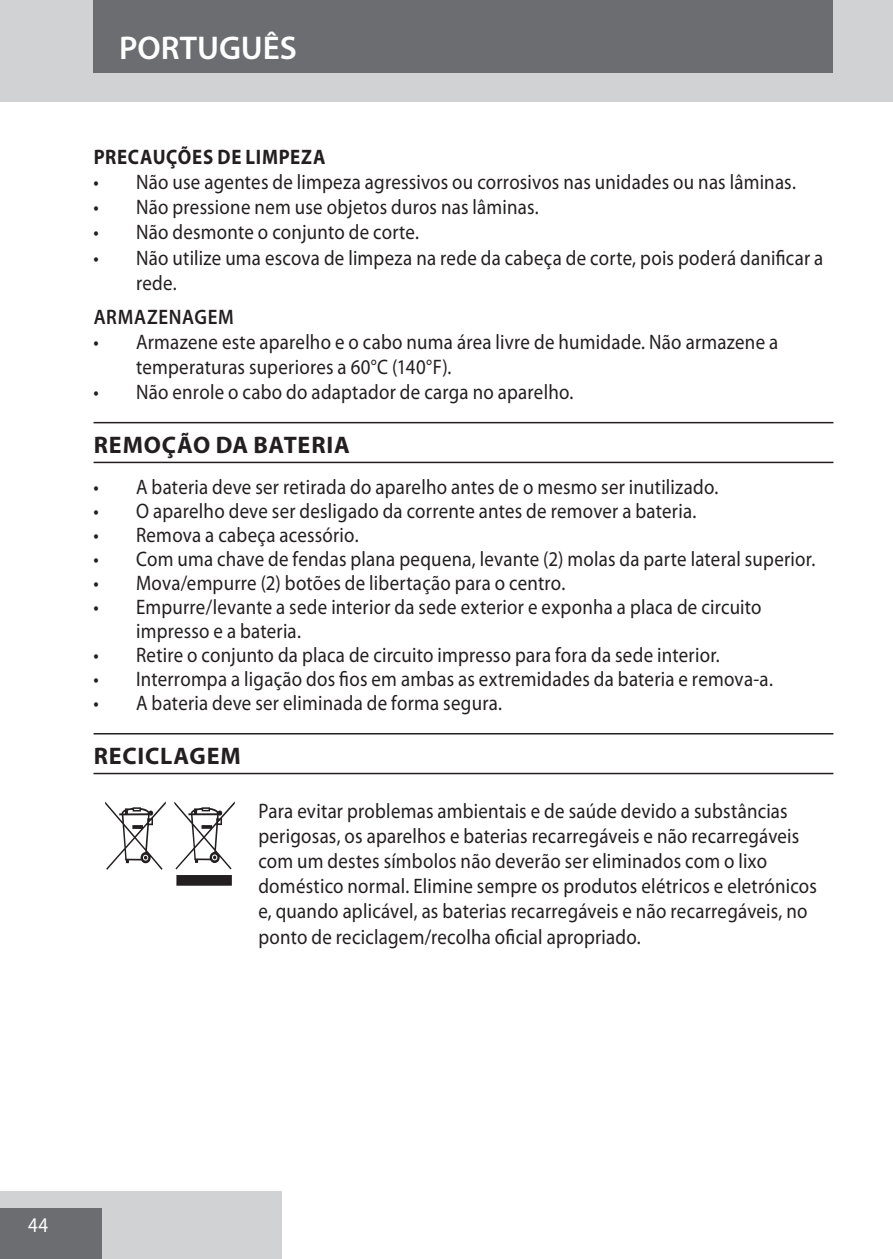
<style>
.page{position:relative;width:893px;height:1259px;background:#fff}
.page>*{position:absolute;margin:0;border:0;box-sizing:border-box;transform-origin:0 0}
.default{font:120px "Myriad Mine";color:#231f20;scale:.9 1}
.t1{font:600 33px "Myriad Pro";color:#fff}
.t2{font:700 24px "Myriad Pro";letter-spacing:.035em;color:#231f20}
.default-2{font:21px/25.2px "Myriad Pro";letter-spacing:.01em;color:#231f20;scale:.9 1}
.t3{font:700 21px "Myriad Pro";letter-spacing:.04em;color:#231f20;scale:.9 1}
.t4{font:600 21px "Myriad Pro";letter-spacing:.04em;color:#231f20;scale:.9 1}
.t5{font:21px "Myriad Pro";color:#fff;scale:.9 1}
</style>
<div class="page">
<div style="left:0;top:0;width:893px;height:102px;background:#d1d2d4"></div>
<div style="left:0;top:1191px;width:282px;height:68px;background:#d1d2d4"></div>
<div style="left:0;top:1208px;width:102px;height:51px;background:#6c6d70"></div>
<div style="left:94px;top:0;width:739px;height:73px;background:#6c6d70"></div>
<hr style="left:94px;top:422px;width:739px;height:1px;background:#231f20">
<hr style="left:94px;top:462px;width:739px;height:1px;background:#231f20">
<hr style="left:94px;top:733px;width:739px;height:1px;background:#231f20">
<hr style="left:94px;top:773px;width:739px;height:1px;background:#231f20">
<p class="t1" style="left:119px;top:27px;width:180px">PORTUGUÊS</p>
<p class="t3" style="left:94px;top:143px;width:259px">PRECAUÇÕES DE LIMPEZA</p>
<p class="default-2" style="left:94px;top:169px;width:782px">• Não use agentes de limpeza agressivos ou corrosivos nas unidades ou nas lâminas.</p>
<p class="default-2" style="left:94px;top:194px;width:496px">• Não pressione nem use objetos duros nas lâminas.</p>
<p class="default-2" style="left:94px;top:219px;width:363px">• Não desmonte o conjunto de corte.</p>
<p class="default-2" style="left:136px;top:245px;width:765px;text-indent:-43px">• Não utilize uma escova de limpeza na rede da cabeça de corte, pois poderá danificar a rede.</p>
<p class="t4" style="left:94px;top:303px;width:157px">ARMAZENAGEM</p>
<p class="default-2" style="left:136px;top:329px;width:715px;text-indent:-43px">• Armazene este aparelho e o cabo numa área livre de humidade. Não armazene a temperaturas superiores a 60°C (140°F).</p>
<p class="default-2" style="left:94px;top:379px;width:535px">• Não enrole o cabo do adaptador de carga no aparelho.</p>
<p class="t2" style="left:94px;top:429px;width:258px">REMOÇÃO DA BATERIA</p>
<p class="default-2" style="left:94px;top:474px;width:696px">• A bateria deve ser retirada do aparelho antes de o mesmo ser inutilizado.</p>
<p class="default-2" style="left:94px;top:498px;width:671px">• O aparelho deve ser desligado da corrente antes de remover a bateria.</p>
<p class="default-2" style="left:94px;top:522px;width:296px">• Remova a cabeça acessório.</p>
<p class="default-2" style="left:94px;top:546px;width:804px">• Com uma chave de fendas plana pequena, levante (2) molas da parte lateral superior.</p>
<p class="default-2" style="left:94px;top:570px;width:526px">• Mova/empurre (2) botões de libertação para o centro.</p>
<p class="default-2" style="left:136px;top:595px;width:697px;line-height:24px;text-indent:-43px">• Empurre/levante a sede interior da sede exterior e exponha a placa de circuito impresso e a bateria.</p>
<p class="default-2" style="left:94px;top:642px;width:697px">• Retire o conjunto da placa de circuito impresso para fora da sede interior.</p>
<p class="default-2" style="left:94px;top:666px;width:756px">• Interrompa a ligação dos fios em ambas as extremidades da bateria e remova-a.</p>
<p class="default-2" style="left:94px;top:690px;width:455px">• A bateria deve ser eliminada de forma segura.</p>
<p class="t2" style="left:94px;top:740px;width:148px">RECICLAGEM</p>
<p class="default" style="left:105px;top:785px;width:151px">W</p>
<p class="default-2" style="left:258px;top:797px;width:622px">Para evitar problemas ambientais e de saúde devido a substâncias perigosas, os aparelhos e baterias recarregáveis e não recarregáveis com um destes símbolos não deverão ser eliminados com o lixo doméstico normal. Elimine sempre os produtos elétricos e eletrónicos e, quando aplicável, as baterias recarregáveis e não recarregáveis, no ponto de reciclagem/recolha oficial apropriado.</p>
<p class="t5" style="left:28px;top:1212px;width:24px">44</p>
</div>
